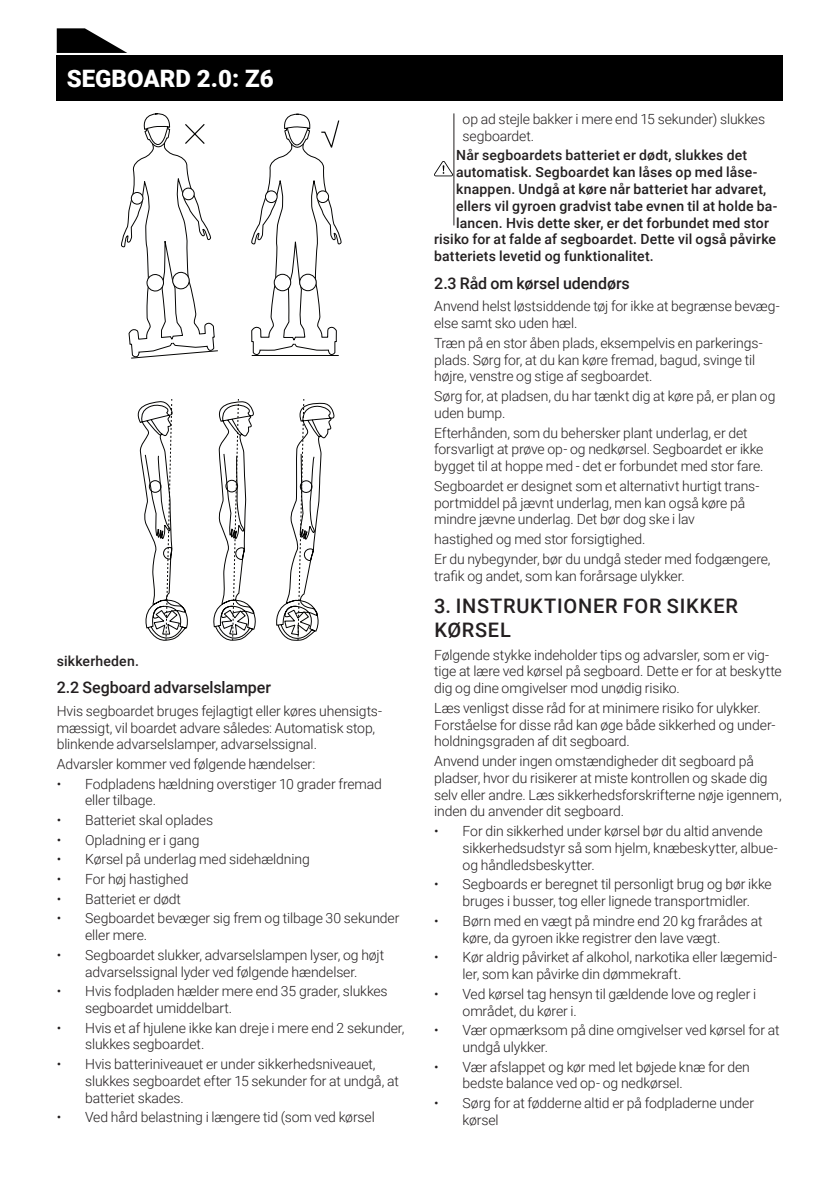
<style>
.page{position:relative;width:840px;height:1191px;background:#fff}
.page>*{position:absolute;margin:0;border:0;box-sizing:border-box;transform-origin:0 0}
.t1{font:900 24px "Roboto";color:#fff}
.Overskrift_1{font:500 20px/24px "Roboto";letter-spacing:.035em;color:#231f20}
.Overskrift_2{font:500 16px "Roboto";letter-spacing:-.005em;color:#231f20}
.Brødtekst{font:300 14px/16.8px "Roboto";letter-spacing:-.01em;color:#231f20}
.Punktopstilling{font:300 14px/16.8px "Roboto";letter-spacing:-.01em;color:#231f20}
.Brødtekst-2{font:500 14px "Roboto";letter-spacing:.01em;color:#231f20}
</style>
<div class="page">
<svg style="left:137px;top:399px;width:51px;height:242px"></svg>
<svg style="left:213px;top:399px;width:43px;height:241px"></svg>
<svg style="left:276px;top:399px;width:58px;height:242px"></svg>
<svg style="left:121px;top:113px;width:218px;height:243px"></svg>
<div style="left:146px;top:274px;width:18px;height:17px;background:#fff;border-radius:50%"></div>
<div style="left:146px;top:274px;width:18px;height:17px;border:1px solid #050504;border-radius:50%"></div>
<div style="left:172px;top:272px;width:17px;height:17px;background:#fff;border-radius:50%"></div>
<div style="left:172px;top:272px;width:18px;height:17px;border:1px solid #050504;border-radius:50%"></div>
<div style="left:182px;top:188px;width:12px;height:12px;background:#fff;border-radius:50%"></div>
<div style="left:182px;top:188px;width:12px;height:12px;border:1px solid #050504;border-radius:50%"></div>
<svg style="left:131px;top:126px;width:38px;height:78px"></svg>
<svg style="left:131px;top:350px;width:87px;height:8px"></svg>
<svg style="left:184px;top:123px;width:22px;height:22px"></svg>
<hr style="left:453px;top:113px;width:1px;height:112px;background:#231f20">
<div style="left:57px;top:55px;width:449px;height:46px;background:#000"></div>
<svg style="left:57px;top:28px;width:70px;height:25px"></svg>
<div style="left:67px;top:55px;width:715px;height:46px;background:#000"></div>
<svg style="left:434px;top:161px;width:18px;height:15px"></svg>
<p class="t1" style="left:67px;top:61px;width:208px">SEGBOARD 2.0: Z6</p>
<p class="Brødtekst-2" style="left:57px;top:651px;width:84px">sikkerheden.</p>
<p class="Overskrift_2" style="left:57px;top:676px;width:216px">2.2 Segboard advarselslamper</p>
<p class="Brødtekst" style="left:57px;top:702px;width:327px">Hvis segboardet bruges fejlagtigt eller køres uhensigts&shy;mæssigt, vil boardet advare således: Automatisk stop, blinkende advarselslamper, advarselssignal.</p>
<p class="Brødtekst" style="left:57px;top:755px;width:260px">Advarsler kommer ved følgende hændelser:</p>
<p class="Punktopstilling" style="left:85px;top:774px;width:298px;text-indent:-28px">• Fodpladens hældning overstiger 10 grader fremad eller tilbage.</p>
<p class="Punktopstilling" style="left:57px;top:811px;width:158px">• Batteriet skal oplades</p>
<p class="Punktopstilling" style="left:57px;top:831px;width:144px">• Opladning er i gang</p>
<p class="Punktopstilling" style="left:57px;top:850px;width:254px">• Kørsel på underlag med sidehældning</p>
<p class="Punktopstilling" style="left:57px;top:870px;width:133px">• For høj hastighed</p>
<p class="Punktopstilling" style="left:57px;top:889px;width:126px">• Batteriet er dødt</p>
<p class="Punktopstilling" style="left:85px;top:909px;width:316px;text-indent:-28px">• Segboardet bevæger sig frem og tilbage 30 sekunder eller mere.</p>
<p class="Punktopstilling" style="left:57px;top:945px;width:329px;text-align:center">• Segboardet slukker, advarselslampen lyser, og højt advarselssignal lyder ved følgende hændelser.</p>
<p class="Punktopstilling" style="left:85px;top:982px;width:304px;text-indent:-28px">• Hvis fodpladen hælder mere end 35 grader, slukkes segboardet umiddelbart.</p>
<p class="Punktopstilling" style="left:85px;top:1018px;width:321px;text-indent:-28px">• Hvis et af hjulene ikke kan dreje i mere end 2 sekunder, slukkes segboardet.</p>
<p class="Punktopstilling" style="left:85px;top:1055px;width:315px;text-indent:-28px">• Hvis batteriniveauet er under sikkerhedsniveauet, slukkes segboardet efter 15 sekunder for at undgå, at batteriet skades.</p>
<p class="Punktopstilling" style="left:57px;top:1108px;width:319px">• Ved hård belastning i længere tid (som ved kørsel</p>
<p class="Punktopstilling" style="left:462px;top:110px;width:304px">op ad stejle bakker i mere end 15 sekunder) slukkes segboardet.</p>
<p class="Brødtekst-2" style="left:456px;top:146px;width:292px">Når segboardets batteriet er dødt, slukkes det</p>
<p class="Brødtekst-2" style="left:456px;top:162px;width:302px">automatisk. Segboardet kan låses op med låse-</p>
<p class="Brødtekst-2" style="left:456px;top:179px;width:311px">knappen. Undgå at køre når batteriet har advaret,</p>
<p class="Brødtekst-2" style="left:456px;top:196px;width:322px">ellers vil gyroen gradvist tabe evnen til at holde ba-</p>
<p class="Brødtekst-2" style="left:456px;top:213px;width:314px">lancen. Hvis dette sker, er det forbundet med stor</p>
<p class="Brødtekst-2" style="left:434px;top:230px;width:343px">risiko for at falde af segboardet. Dette vil også påvirke</p>
<p class="Brødtekst-2" style="left:434px;top:246px;width:221px">batteriets levetid og funktionalitet.</p>
<p class="Overskrift_2" style="left:434px;top:272px;width:197px">2.3 Råd om kørsel udendørs</p>
<p class="Brødtekst" style="left:434px;top:297px;width:347px">Anvend helst løstsiddende tøj for ikke at begrænse bevæg&shy;else samt sko uden hæl.</p>
<p class="Brødtekst" style="left:434px;top:334px;width:330px">Træn på en stor åben plads, eksempelvis en parkerings&shy;plads. Sørg for, at du kan køre fremad, bagud, svinge til højre, venstre og stige af segboardet.</p>
<p class="Brødtekst" style="left:434px;top:387px;width:342px">Sørg for, at pladsen, du har tænkt dig at køre på, er plan og uden bump.</p>
<p class="Brødtekst" style="left:434px;top:424px;width:331px">Efterhånden, som du behersker plant underlag, er det forsvarligt at prøve op- og nedkørsel. Segboardet er ikke bygget til at hoppe med - det er forbundet med stor fare.</p>
<p class="Brødtekst" style="left:434px;top:477px;width:327px">Segboardet er designet som et alternativt hurtigt trans&shy;portmiddel på jævnt underlag, men kan også køre på mindre jævne underlag. Det bør dog ske i lav</p>
<p class="Brødtekst" style="left:434px;top:530px;width:213px">hastighed og med stor forsigtighed.</p>
<p class="Brødtekst" style="left:434px;top:550px;width:338px">Er du nybegynder, bør du undgå steder med fodgængere, trafik og andet, som kan forårsage ulykker.</p>
<p class="Overskrift_1" style="left:434px;top:593px;width:305px">3. INSTRUKTIONER FOR SIKKER<br>KØRSEL</p>
<p class="Brødtekst" style="left:434px;top:645px;width:349px">Følgende stykke indeholder tips og advarsler, som er vig&shy;tige at lære ved kørsel på segboard. Dette er for at beskytte dig og dine omgivelser mod unødig risiko.</p>
<p class="Brødtekst" style="left:434px;top:699px;width:342px">Læs venligst disse råd for at minimere risiko for ulykker.<br>Forståelse for disse råd kan øge både sikkerhed og under&shy;holdningsgraden af dit segboard.</p>
<p class="Brødtekst" style="left:434px;top:752px;width:349px">Anvend under ingen omstændigheder dit segboard på pladser, hvor du risikerer at miste kontrollen og skade dig selv eller andre. Læs sikkerhedsforskrifterne nøje igennem, inden du anvender dit segboard.</p>
<p class="Punktopstilling" style="left:462px;top:822px;width:316px;text-indent:-28px">• For din sikkerhed under kørsel bør du altid anvende sikkerhedsudstyr så som hjelm, knæbeskytter, albue&shy;og håndledsbeskytter.</p>
<p class="Punktopstilling" style="left:434px;top:875px;width:339px;text-align:center">• Segboards er beregnet til personligt brug og bør ikke bruges i busser, tog eller lignede transportmidler.</p>
<p class="Punktopstilling" style="left:462px;top:912px;width:301px;text-indent:-28px">• Børn med en vægt på mindre end 20 kg frarådes at køre, da gyroen ikke registrer den lave vægt.</p>
<p class="Punktopstilling" style="left:462px;top:948px;width:316px;text-indent:-28px">• Kør aldrig påvirket af alkohol, narkotika eller lægemid&shy;ler, som kan påvirke din dømmekraft.</p>
<p class="Punktopstilling" style="left:462px;top:984px;width:295px;text-indent:-28px">• Ved kørsel tag hensyn til gældende love og regler i området, du kører i.</p>
<p class="Punktopstilling" style="left:462px;top:1021px;width:318px;text-indent:-28px">• Vær opmærksom på dine omgivelser ved kørsel for at undgå ulykker.</p>
<p class="Punktopstilling" style="left:462px;top:1057px;width:289px;text-indent:-28px">• Vær afslappet og kør med let bøjede knæ for den bedste balance ved op- og nedkørsel.</p>
<p class="Punktopstilling" style="left:462px;top:1094px;width:293px;text-indent:-28px">• Sørg for at fødderne altid er på fodpladerne under kørsel</p>
</div>
